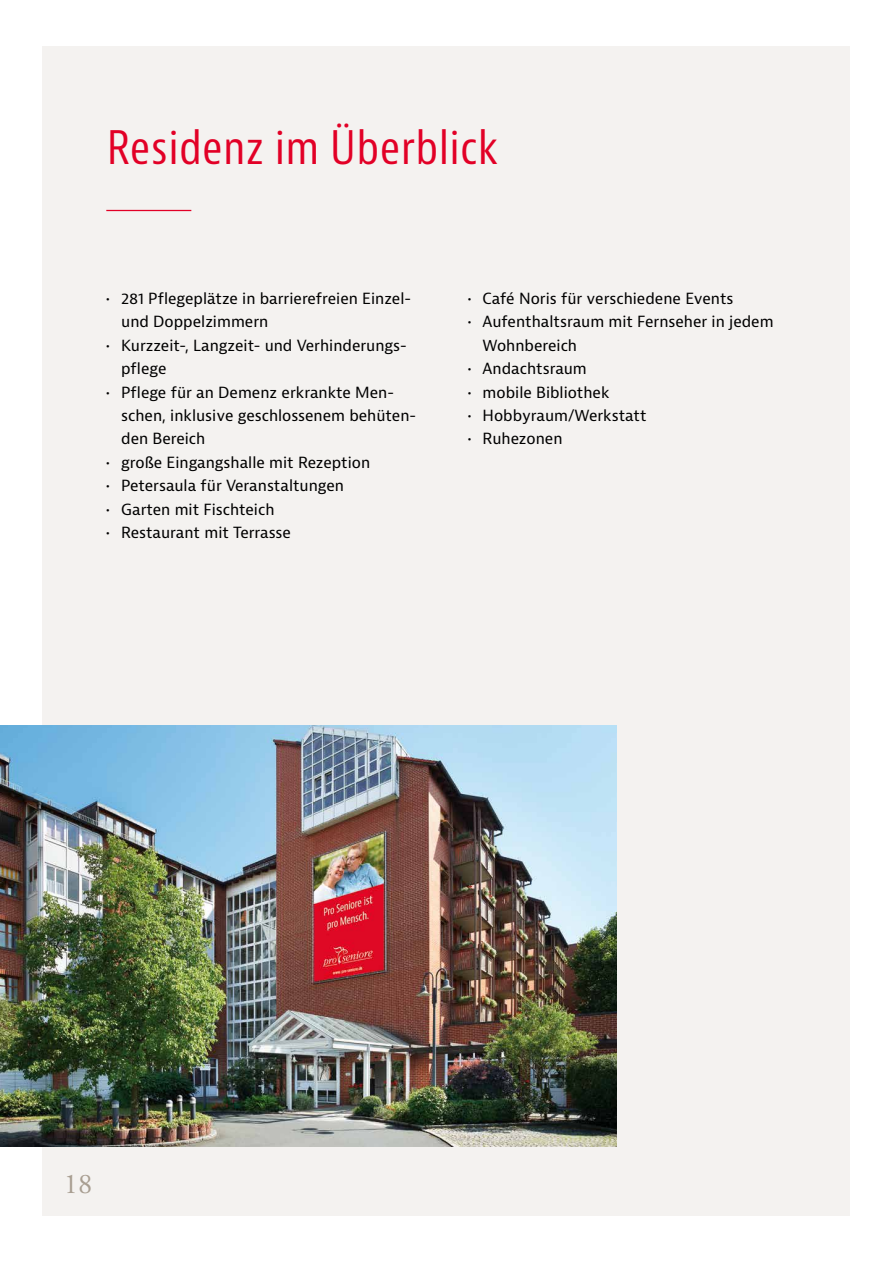
<style>
.page{position:relative;width:893px;height:1263px;background:#fff}
.page>*{position:absolute;margin:0;border:0;box-sizing:border-box;transform-origin:0 0}
.t1{font:condensed 45px "Bernina Sans";letter-spacing:.02em;color:#e20026}
.t2{font:28.5px "Adobe Garamond Pro";color:#a89e91}
.t3{font:15px/23.4px "Bernina Sans";color:#000}
</style>
<div class="page">
<div style="left:43px;top:47px;width:807px;height:1169px;background:#f4f2f0"></div>
<img style="left:0;top:725px;width:617px;height:421px">
<hr style="left:106px;top:210px;width:85px;height:1px;background:#e20026">
<hr style="left:892px;top:0;width:1px;height:1263px;background:#e4e0db">
<h1 class="t1" style="left:107px;top:120px;width:392px">Residenz im Überblick</h1>
<p class="t3" style="left:121px;top:287px;width:291px;text-indent:-15px">• 281 Pflegeplätze in barrierefreien Einzel&shy;und Doppelzimmern</p>
<p class="t3" style="left:121px;top:334px;width:287px;text-indent:-15px">• Kurzzeit-, Langzeit- und Verhinderungs&shy;pflege</p>
<p class="t3" style="left:121px;top:381px;width:296px;text-indent:-15px">• Pflege für an Demenz erkrankte Men&shy;schen, inklusive geschlossenem behüten&shy;den Bereich</p>
<p class="t3" style="left:106px;top:451px;width:265px">• große Eingangshalle mit Rezeption</p>
<p class="t3" style="left:106px;top:474px;width:239px">• Petersaula für Veranstaltungen</p>
<p class="t3" style="left:106px;top:498px;width:170px">• Garten mit Fischteich</p>
<p class="t3" style="left:106px;top:521px;width:186px">• Restaurant mit Terrasse</p>
<p class="t3" style="left:468px;top:287px;width:267px">• Café Noris für verschiedene Events</p>
<p class="t3" style="left:483px;top:311px;width:293px;text-indent:-15px">• Aufenthaltsraum mit Fernseher in jedem<br>Wohnbereich</p>
<p class="t3" style="left:468px;top:357px;width:121px">• Andachtsraum</p>
<p class="t3" style="left:468px;top:381px;width:143px">• mobile Bibliothek</p>
<p class="t3" style="left:468px;top:404px;width:180px">• Hobbyraum/Werkstatt</p>
<p class="t3" style="left:468px;top:427px;width:96px">• Ruhezonen</p>
<h2 class="t2" style="left:64px;top:1167px;width:30px">18</h2>
</div>
